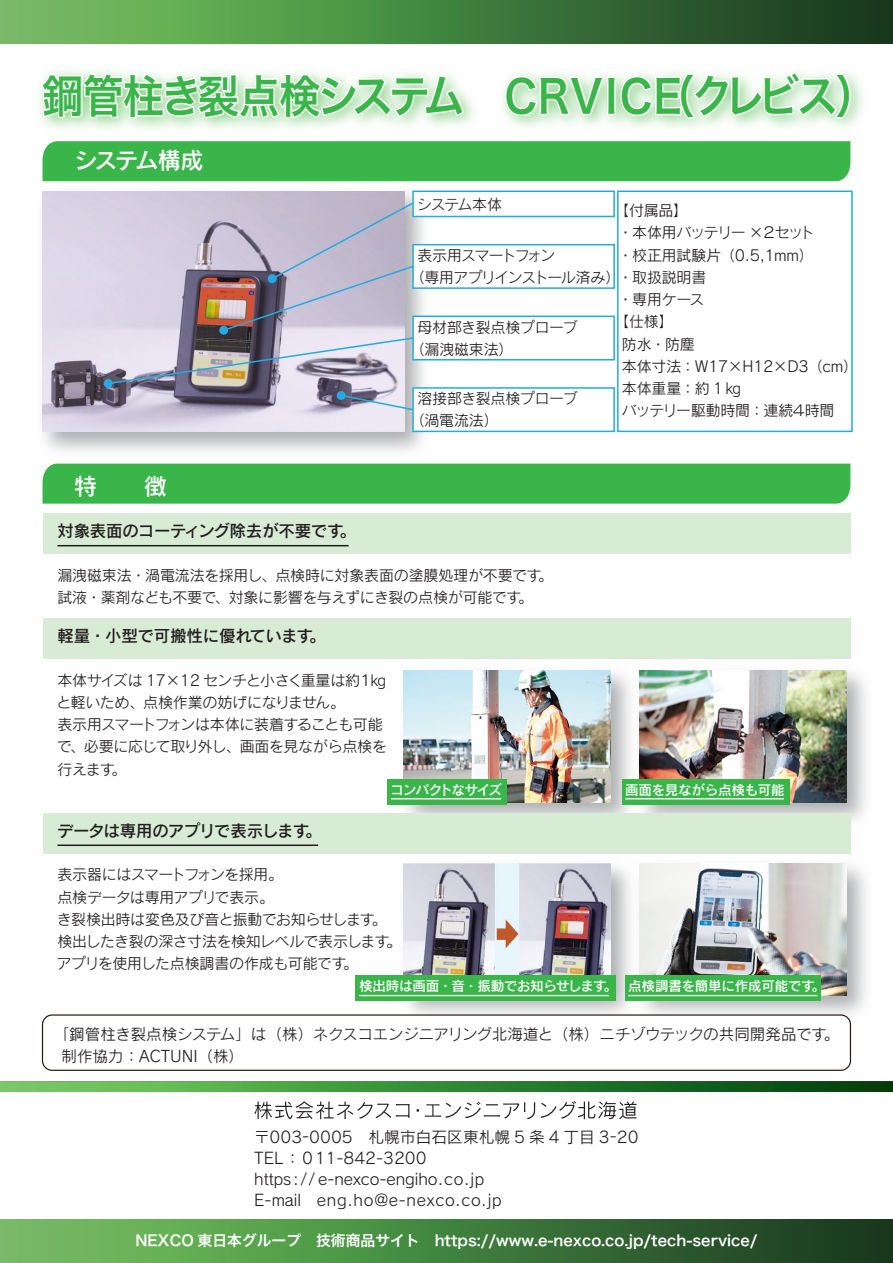
<style>
.page{position:relative;width:893px;height:1263px;background:#fff}
.page>*{position:absolute;margin:0;border:0;box-sizing:border-box;transform-origin:0 0}
.t1{font:45px "Hira Kaku Pro W6";letter-spacing:-.13em;color:#3ab54a;scale:.92 1}
.t2{font:23.25px "Rodin CID DB";letter-spacing:-.11em;color:#fff}
.t3{font:16.5px "Rodin Pro DB";letter-spacing:-.02em;color:#231f20}
.t4{font:16.5px "Rodin Pro DB";letter-spacing:-.06em;color:#231f20}
.t5{font:15.75px/21.3px "Rodin Pro M";color:#231f20}
.t6{font:15.6px/21.5px "Rodin Pro M";letter-spacing:-.02em;color:#231f20}
.t7{font:15px/22.2px "Rodin Pro M";letter-spacing:-.015em;color:#231f20}
.t8{font:15px/22.2px "Rodin Pro M";letter-spacing:-.085em;color:#231f20}
.t9{font:15px "Rodin Pro M";letter-spacing:-.05em;color:#231f20}
.t10{font:15px "Rodin Pro M";letter-spacing:-.09em;color:#231f20}
.t11{font:14.85px "Hira Kaku Pro W6";color:#fff}
.t12{font:13.5px "Rodin Pro DB";letter-spacing:-.015em;color:#fff}
.t13{font:13.5px "Rodin Pro DB";letter-spacing:-.085em;color:#fff}
</style>
<div class="page">
<svg style="left:254px;top:1101px;width:156px;height:18px"></svg>
<svg style="left:425px;top:1102px;width:110px;height:17px"></svg>
<svg style="left:541px;top:1101px;width:96px;height:18px"></svg>
<div style="left:0;top:1219px;width:893px;height:44px;background:linear-gradient(to right,#77c864,#14381c)"></div>
<svg style="left:0;top:0;width:893px;height:44px;background:#55994b"></svg>
<svg style="left:0;top:1082px;width:893px;height:9px;background:#378936"></svg>
<svg style="left:39px;top:67px;width:427px;height:54px"></svg>
<svg style="left:504px;top:0;width:348px;height:121px"></svg>
<div style="left:43px;top:141px;width:807px;height:40px;background:#3ab54a"></div>
<img style="left:42px;top:178px;width:396px;height:286px">
<img style="left:43px;top:191px;width:362px;height:240px">
<div style="left:617px;top:191px;width:236px;height:241px;border:2px solid #24aae1"></div>
<div style="left:412px;top:191px;width:203px;height:26px;background:#fff;border:2px solid #24aae1"></div>
<div style="left:412px;top:244px;width:203px;height:45px;background:#fff;border:2px solid #24aae1"></div>
<div style="left:412px;top:316px;width:203px;height:44px;background:#fff;border:2px solid #24aae1"></div>
<div style="left:412px;top:387px;width:203px;height:45px;background:#fff;border:2px solid #24aae1"></div>
<svg style="left:104px;top:379px;width:9px;height:9px"></svg>
<div style="left:337px;top:391px;width:9px;height:9px;background:#24aae1;border-radius:50%"></div>
<svg style="left:106px;top:201px;width:309px;height:184px;background:#b8b2c1"></svg>
<svg style="left:339px;top:394px;width:76px;height:17px"></svg>
<div style="left:43px;top:514px;width:807px;height:40px;background:#d8ebd4"></div>
<hr style="left:57px;top:545px;width:292px;height:1px;background:#231f20">
<img style="left:391px;top:670px;width:236px;height:143px">
<img style="left:404px;top:671px;width:206px;height:131px">
<img style="left:391px;top:853px;width:236px;height:161px">
<img style="left:404px;top:864px;width:206px;height:111px">
<img style="left:627px;top:852px;width:239px;height:176px">
<img style="left:639px;top:864px;width:207px;height:131px">
<img style="left:627px;top:670px;width:239px;height:165px">
<img style="left:639px;top:671px;width:207px;height:131px">
<div style="left:43px;top:619px;width:807px;height:40px;background:#d8ebd4"></div>
<div style="left:43px;top:813px;width:807px;height:40px;background:#d8ebd4"></div>
<hr style="left:57px;top:844px;width:261px;height:2px;background:#231f20">
<div style="left:43px;top:1015px;width:807px;height:55px;background:#fff;border-radius:10px"></div>
<div style="left:42px;top:1014px;width:809px;height:57px;border:1px solid #211814;border-radius:10px"></div>
<div style="left:387px;top:779px;width:119px;height:25px;background:#3ab54a"></div>
<hr style="left:391px;top:798px;width:110px;height:1px;background:#fff">
<div style="left:626px;top:975px;width:195px;height:26px;background:#3ab54a"></div>
<div style="left:622px;top:779px;width:168px;height:25px;background:#3ab54a"></div>
<hr style="left:625px;top:798px;width:159px;height:1px;background:#fff">
<div style="left:356px;top:975px;width:260px;height:26px;background:#3ab54a"></div>
<hr style="left:359px;top:995px;width:250px;height:1px;background:#fff">
<hr style="left:628px;top:995px;width:189px;height:1px;background:#fff">
<div style="left:43px;top:464px;width:807px;height:40px;background:#3ab54a"></div>
<h1 class="t1" style="left:42px;top:55px;width:909px">鋼管柱き裂点検システム　ＣＲＶＩＣＥ（クレビス）</h1>
<h2 class="t2" style="left:74px;top:145px;width:131px">システム構成</h2>
<p class="t7" style="left:417px;top:192px;width:87px">システム本体</p>
<p class="t8" style="left:410px;top:244px;width:212px;text-indent:8px">表示用スマートフォン<br>（専用アプリインストール済み）</p>
<p class="t7" style="left:410px;top:315px;width:170px;text-indent:8px">母材部き裂点検プローブ（漏洩磁束法）</p>
<p class="t7" style="left:410px;top:387px;width:170px;text-indent:8px">溶接部き裂点検プローブ（渦電流法）</p>
<p class="t7" style="left:614px;top:199px;width:76px">【付属品】</p>
<p class="t10" style="left:618px;top:223px;width:198px">・本体用バッテリー ×２セット</p>
<p class="t7" style="left:618px;top:243px;width:197px">・校正用試験片（0.5,1mm）</p>
<p class="t7" style="left:618px;top:266px;width:90px">・取扱説明書</p>
<p class="t7" style="left:618px;top:288px;width:88px">・専用ケース</p>
<p class="t7" style="left:614px;top:310px;width:61px">【仕様】</p>
<p class="t7" style="left:622px;top:332px;width:74px">防水・防塵</p>
<p class="t7" style="left:622px;top:354px;width:238px">本体寸法：W17×H12×D3（cm）</p>
<p class="t7" style="left:622px;top:377px;width:120px">本体重量：約 1 ㎏</p>
<p class="t9" style="left:622px;top:401px;width:214px">バッテリー駆動時間：連続４時間</p>
<h2 class="t2" style="left:74px;top:471px;width:94px">特　　徴</h2>
<p class="t3" style="left:57px;top:520px;width:300px">対象表面のコーティング除去が不要です。</p>
<p class="t7" style="left:57px;top:563px;width:497px">漏洩磁束法・渦電流法を採用し、点検時に対象表面の塗膜処理が不要です。試液・薬剤なども不要で、対象に影響を与えずにき裂の点検が可能です。</p>
<p class="t3" style="left:57px;top:625px;width:270px">軽量・小型で可搬性に優れています。</p>
<p class="t7" style="left:57px;top:668px;width:332px">本体サイズは 17×12 センチと小さく重量は約１㎏と軽いため、点検作業の妨げになりません。<br>表示用スマートフォンは本体に装着することも可能で、必要に応じて取り外し、画面を見ながら点検を行えます。</p>
<p class="t4" style="left:57px;top:820px;width:266px">データは専用のアプリで表示します。</p>
<p class="t13" style="left:390px;top:781px;width:113px">コンパクトなサイズ</p>
<p class="t12" style="left:625px;top:781px;width:161px">画面を見ながら点検も可能</p>
<p class="t7" style="left:56px;top:863px;width:346px">表示器にはスマートフォンを採用。<br>点検データは専用アプリで表示。<br>き裂検出時は変色及び音と振動でお知らせします。検出したき裂の深さ寸法を検知レベルで表示します。アプリを使用した点検調書の作成も可能です。</p>
<p class="t12" style="left:359px;top:977px;width:467px">検出時は画面・音・振動でお知らせします。 点検調書を簡単に作成可能です。</p>
<p class="t6" style="left:61px;top:1023px;width:779px;text-indent:-8px">「鋼管柱き裂点検システム」は（株）ネクスコエンジニアリング北海道と（株）ニチゾウテックの共同開発品です。制作協力：ACTUNI（株）</p>
<p class="t5" style="left:254px;top:1125px;width:386px">〒003-0005　札幌市白石区東札幌 5 条 4 丁目 3-20<br>TEL：011-842-3200<br>https:// e-nexco-engiho.co.jp<br>E-mail　eng.ho@e-nexco.co.jp</p>
<p class="t11" style="left:135px;top:1226px;width:624px">NEXCO 東日本グループ　技術商品サイト　https://www.e-nexco.co.jp/tech-service/</p>
</div>
